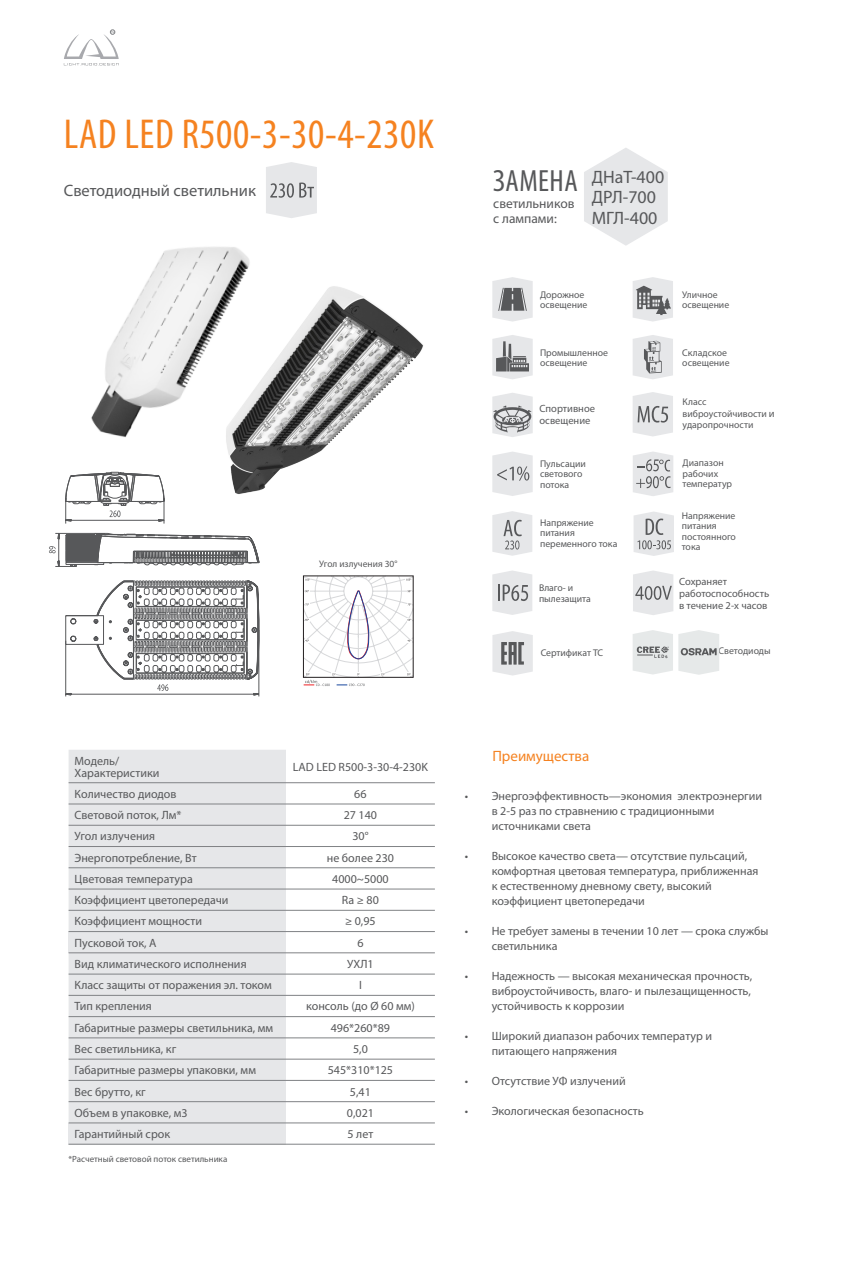
<style>
.page{position:relative;width:851px;height:1263px;background:#fff}
.page>*{position:absolute;margin:0;border:0;box-sizing:border-box;transform-origin:0 0}
.t1{font:condensed 42px "Myriad Pro";letter-spacing:.015em;color:#f58220}
.t2{font:condensed 30.75px "Myriad Pro";letter-spacing:.015em;color:#57585a}
.t3{font:18px "Myriad Pro";color:#57585a}
.t4{font:16.5px "Myriad Pro";color:#57585a}
.t5{font:15px "Myriad Pro";color:#f58220}
.t6{font:13.5px "Myriad Pro";color:#57585a}
.t7{font:12px/15px "Myriad Pro";color:#57585a}
.t8{font:10.5px/12px "Myriad Pro";color:#57585a}
.t9{font:9.75px/10.5px "Myriad Pro";color:#57585a}
.t10{font:9.45px "Myriad Pro";color:#57585a}
.t11{font:9px "Myriad Pro";color:#57585a}
.s1{font-size:10.5px}
</style>
<div class="page">
<svg style="left:303px;top:575px;width:111px;height:111px"></svg>
<svg style="left:266px;top:162px;width:51px;height:55px;background:#dddee0"></svg>
<img style="left:263px;top:286px;width:161px;height:203px">
<img style="left:91px;top:217px;width:211px;height:253px">
<svg style="left:64px;top:30px;width:55px;height:35px"></svg>
<svg style="left:49px;top:465px;width:214px;height:232px"></svg>
<div style="left:69px;top:750px;width:217px;height:373px;background:#e6e7e9"></div>
<svg style="left:286px;top:783px;width:149px;height:361px"></svg>
<div style="left:69px;top:931px;width:217px;height:22px;background:#e6e7e9"></div>
<div style="left:69px;top:1123px;width:217px;height:21px;background:#e6e7e9"></div>
<hr style="left:69px;top:782px;width:217px;height:1px;background:#808285">
<hr style="left:286px;top:782px;width:149px;height:1px;background:#808285">
<hr style="left:69px;top:804px;width:217px;height:1px;background:#808285">
<hr style="left:286px;top:804px;width:149px;height:1px;background:#808285">
<hr style="left:69px;top:825px;width:217px;height:1px;background:#808285">
<hr style="left:286px;top:825px;width:149px;height:1px;background:#808285">
<hr style="left:69px;top:846px;width:217px;height:1px;background:#808285">
<hr style="left:286px;top:846px;width:149px;height:1px;background:#808285">
<hr style="left:69px;top:867px;width:217px;height:1px;background:#808285">
<hr style="left:286px;top:867px;width:149px;height:1px;background:#808285">
<hr style="left:69px;top:889px;width:217px;height:1px;background:#808285">
<hr style="left:286px;top:889px;width:149px;height:1px;background:#808285">
<hr style="left:69px;top:910px;width:217px;height:1px;background:#808285">
<hr style="left:286px;top:910px;width:149px;height:1px;background:#808285">
<hr style="left:69px;top:974px;width:217px;height:1px;background:#808285">
<hr style="left:286px;top:974px;width:149px;height:1px;background:#808285">
<hr style="left:69px;top:995px;width:217px;height:1px;background:#808285">
<hr style="left:286px;top:995px;width:149px;height:1px;background:#808285">
<hr style="left:69px;top:1016px;width:217px;height:1px;background:#808285">
<hr style="left:286px;top:1016px;width:149px;height:1px;background:#808285">
<hr style="left:69px;top:1037px;width:217px;height:1px;background:#808285">
<hr style="left:286px;top:1037px;width:149px;height:1px;background:#808285">
<hr style="left:69px;top:1059px;width:217px;height:1px;background:#808285">
<hr style="left:286px;top:1059px;width:149px;height:1px;background:#808285">
<hr style="left:69px;top:1080px;width:217px;height:1px;background:#808285">
<hr style="left:286px;top:1080px;width:149px;height:1px;background:#808285">
<hr style="left:69px;top:1101px;width:217px;height:1px;background:#808285">
<hr style="left:286px;top:1101px;width:149px;height:1px;background:#808285">
<hr style="left:286px;top:1123px;width:149px;height:1px;background:#808285">
<hr style="left:286px;top:1144px;width:149px;height:1px;background:#808285">
<hr style="left:69px;top:931px;width:217px;height:1px;background:#808285">
<hr style="left:286px;top:931px;width:149px;height:1px;background:#808285">
<hr style="left:69px;top:952px;width:217px;height:1px;background:#808285">
<hr style="left:286px;top:952px;width:149px;height:1px;background:#808285">
<hr style="left:69px;top:1123px;width:217px;height:1px;background:#808285">
<hr style="left:69px;top:1144px;width:217px;height:1px;background:#808285">
<svg style="left:492px;top:335px;width:40px;height:44px;background:#c2c3c4"></svg>
<svg style="left:633px;top:335px;width:40px;height:44px;background:#d7d8da"></svg>
<svg style="left:633px;top:277px;width:40px;height:45px;background:#c5c6c8"></svg>
<svg style="left:492px;top:277px;width:40px;height:45px;background:#c2c3c5"></svg>
<svg style="left:492px;top:452px;width:40px;height:44px;background:#dfe0e2"></svg>
<svg style="left:492px;top:631px;width:40px;height:44px;background:#cccdcf"></svg>
<svg style="left:633px;top:392px;width:40px;height:44px;background:#d8d9db"></svg>
<svg style="left:492px;top:393px;width:40px;height:44px;background:#c7c8ca"></svg>
<svg style="left:492px;top:511px;width:40px;height:45px;background:#dddedf"></svg>
<svg style="left:492px;top:570px;width:40px;height:45px;background:#d9dadc"></svg>
<svg style="left:633px;top:630px;width:86px;height:45px"></svg>
<svg style="left:633px;top:452px;width:40px;height:44px;background:#d6d7d9"></svg>
<svg style="left:633px;top:511px;width:40px;height:45px;background:#d8d9da"></svg>
<svg style="left:633px;top:570px;width:40px;height:45px;background:#dadbdd"></svg>
<svg style="left:584px;top:148px;width:83px;height:98px"></svg>
<p class="t1" style="left:64px;top:109px;width:371px">LAD LED R500-3-30-4-230K</p>
<p class="t4" style="left:64px;top:181px;width:193px">Светодиодный светильник</p>
<p class="t10" style="left:319px;top:558px;width:80px">Угол излучения 30°</p>
<p class="t2" style="left:493px;top:162px;width:86px">ЗАМЕНА</p>
<p class="t3" style="left:591px;top:166px;width:74px">ДНаТ-400</p>
<p class="t3" style="left:591px;top:186px;width:66px">ДРЛ-700</p>
<p class="t3" style="left:591px;top:207px;width:67px">МГЛ-400</p>
<p class="t6" style="left:493px;top:195px;width:83px">светильников</p>
<p class="t6" style="left:493px;top:210px;width:65px">с лампами:</p>
<p class="t9" style="left:540px;top:289px;width:49px">Дорожное освещение</p>
<p class="t9" style="left:682px;top:289px;width:49px">Уличное освещение</p>
<p class="t9" style="left:540px;top:347px;width:69px">Промышленное</p>
<p class="t9" style="left:540px;top:357px;width:49px">освещение</p>
<p class="t9" style="left:682px;top:347px;width:46px">Складское</p>
<p class="t9" style="left:682px;top:357px;width:49px">освещение</p>
<p class="t8" style="left:539px;top:402px;width:57px">Спортивное</p>
<p class="t8" style="left:539px;top:414px;width:52px">освещение</p>
<p class="t9" style="left:682px;top:397px;width:25px">Класс</p>
<p class="t9" style="left:682px;top:409px;width:94px">виброустойчивости <span class="s1">и </span>ударопрочности</p>
<p class="t9" style="left:540px;top:458px;width:47px">Пульсации светового потока</p>
<p class="t9" style="left:540px;top:517px;width:55px">Напряжение</p>
<p class="t9" style="left:540px;top:528px;width:36px">питания</p>
<p class="t9" style="left:540px;top:538px;width:79px">переменного тока</p>
<p class="t9" style="left:539px;top:582px;width:53px">Влаго- и пылезащита</p>
<p class="t9" style="left:682px;top:458px;width:43px">Диапазон</p>
<p class="t9" style="left:682px;top:468px;width:51px">рабочих температур</p>
<p class="t9" style="left:681px;top:510px;width:55px">Напряжение</p>
<p class="t9" style="left:681px;top:521px;width:36px">питания</p>
<p class="t9" style="left:681px;top:531px;width:56px">постоянного</p>
<p class="t9" style="left:681px;top:542px;width:20px">тока</p>
<p class="t8" style="left:679px;top:575px;width:92px">Сохраняет работоспособность</p>
<p class="t8" style="left:679px;top:599px;width:90px">в течение 2-х часов</p>
<p class="t9" style="left:540px;top:647px;width:64px">Сертификат ТС</p>
<p class="t9" style="left:718px;top:645px;width:53px">Светодиоды</p>
<p class="t7" style="left:75px;top:753px;width:46px">Модель/</p>
<p class="t7" style="left:75px;top:765px;width:86px">Характеристики</p>
<p class="t7" style="left:293px;top:759px;width:136px">LAD LED R500-3-30-4-230K</p>
<p class="t7" style="left:75px;top:786px;width:103px">Количество диодов</p>
<p class="t7" style="left:354px;top:786px;width:14px">66</p>
<p class="t7" style="left:75px;top:807px;width:108px">Световой поток, Лм*</p>
<p class="t7" style="left:344px;top:807px;width:35px">27 140</p>
<p class="t7" style="left:75px;top:829px;width:82px">Угол излучения</p>
<p class="t7" style="left:352px;top:829px;width:18px">30°</p>
<p class="t7" style="left:75px;top:850px;width:123px">Энергопотребление, Вт</p>
<p class="t7" style="left:327px;top:850px;width:69px">не более 230</p>
<p class="t7" style="left:75px;top:871px;width:120px">Цветовая температура</p>
<p class="t7" style="left:332px;top:871px;width:58px">4000~5000</p>
<p class="t7" style="left:75px;top:892px;width:155px">Коэффициент цветопередачи</p>
<p class="t7" style="left:342px;top:892px;width:38px">Ra ≥ 80</p>
<p class="t7" style="left:75px;top:914px;width:129px">Коэффициент мощности</p>
<p class="t7" style="left:345px;top:914px;width:32px">≥ 0,95</p>
<p class="t7" style="left:75px;top:935px;width:83px">Пусковой ток, А</p>
<p class="t7" style="left:357px;top:935px;width:8px">6</p>
<p class="t7" style="left:75px;top:956px;width:173px">Вид климатического исполнения</p>
<p class="t7" style="left:347px;top:956px;width:28px">УХЛ1</p>
<p class="t7" style="left:75px;top:977px;width:199px">Класс защиты от поражения эл. током</p>
<p class="t7" style="left:359px;top:977px;width:4px">I</p>
<p class="t7" style="left:75px;top:999px;width:79px">Тип крепления</p>
<p class="t7" style="left:306px;top:999px;width:110px">консоль (до Ø 60 мм)</p>
<p class="t7" style="left:75px;top:1020px;width:200px">Габаритные размеры светильника, мм</p>
<p class="t7" style="left:331px;top:1020px;width:61px">496*260*89</p>
<p class="t7" style="left:75px;top:1041px;width:103px">Вес светильника, кг</p>
<p class="t7" style="left:353px;top:1041px;width:16px">5,0</p>
<p class="t7" style="left:75px;top:1062px;width:183px">Габаритные размеры упаковки, мм</p>
<p class="t7" style="left:328px;top:1062px;width:67px">545*310*125</p>
<p class="t7" style="left:75px;top:1084px;width:73px">Вес брутто, кг</p>
<p class="t7" style="left:350px;top:1084px;width:22px">5,41</p>
<p class="t7" style="left:75px;top:1105px;width:114px">Объем в упаковке, м3</p>
<p class="t7" style="left:347px;top:1105px;width:29px">0,021</p>
<p class="t7" style="left:75px;top:1126px;width:97px">Гарантийный срок</p>
<p class="t7" style="left:347px;top:1126px;width:27px">5 лет</p>
<p class="t11" style="left:69px;top:1154px;width:160px">*Расчетный световой поток светильника</p>
<p class="t5" style="left:492px;top:747px;width:98px">Преимущества</p>
<p class="t7" style="left:491px;top:788px;width:272px;text-indent:-27px">• Энергоэффективность—экономия электроэнергии в 2-5 раз по стравнению с традиционными источниками света</p>
<p class="t7" style="left:491px;top:848px;width:268px;text-indent:-27px">• Высокое качество света— отсутствие пульсаций, комфортная цветовая температура, приближенная к естественному дневному свету, высокий коэффициент цветопередачи</p>
<p class="t7" style="left:491px;top:923px;width:278px;text-indent:-27px">• Не требует замены в течении 10 лет — срока службы светильника</p>
<p class="t7" style="left:491px;top:968px;width:262px;text-align:justify;text-indent:-27px">• Надежность — высокая механическая прочность, виброустойчивость, влаго- и пылезащищенность, устойчивость к коррозии</p>
<p class="t7" style="left:491px;top:1028px;width:222px;text-indent:-27px">• Широкий диапазон рабочих температур и питающего напряжения</p>
<p class="t7" style="left:464px;top:1073px;width:162px">• Отсутствие УФ излучений</p>
<p class="t7" style="left:464px;top:1103px;width:180px">• Экологическая безопасность</p>
</div>
